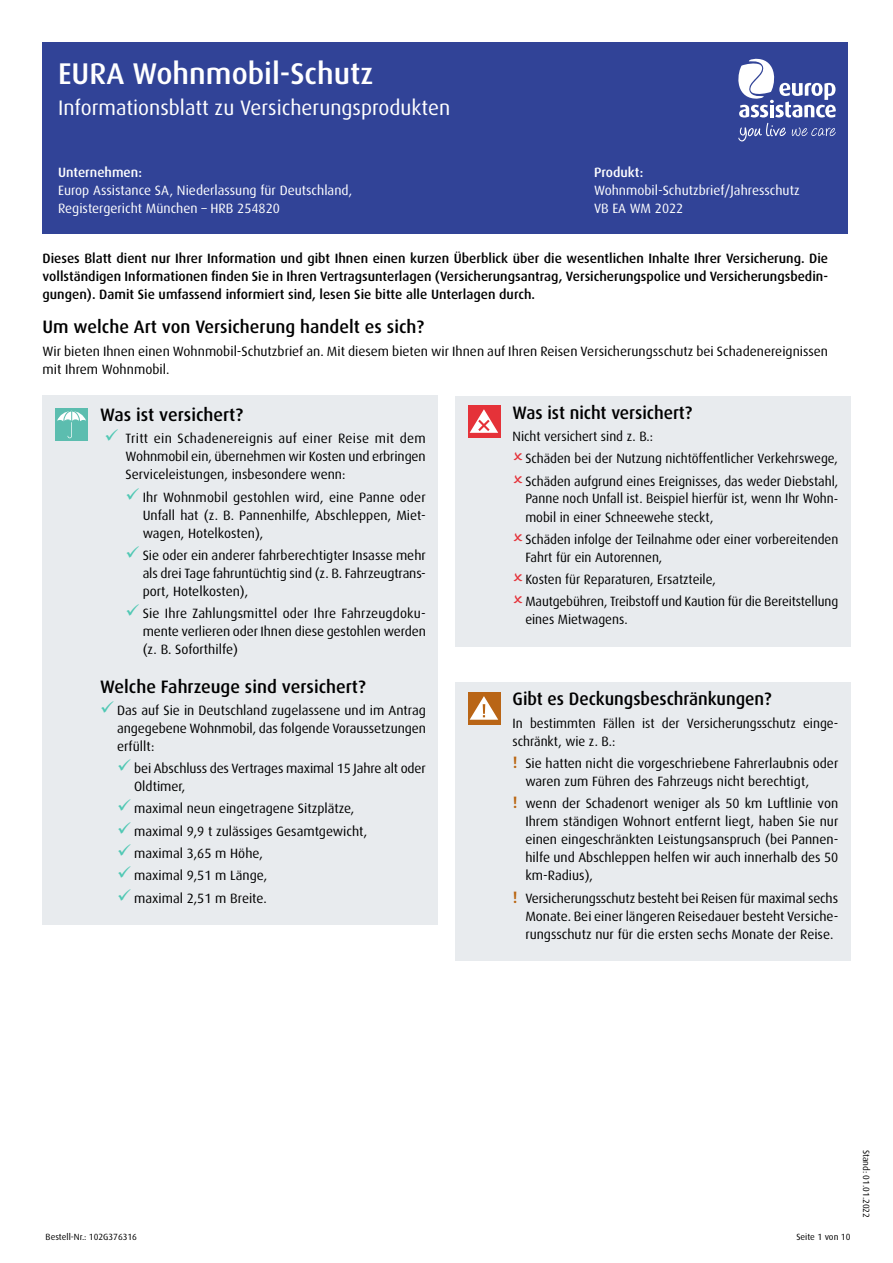
<style>
.page{position:relative;width:893px;height:1263px;background:#fff}
.page>*{position:absolute;margin:0;border:0;box-sizing:border-box;transform-origin:0 0}
.t1{font:500 30px "Dax Pro";color:#fff}
.t2{font:21px "Dax Pro";color:#fff}
.t3{font:500 18px "Dax Pro";color:#000}
.t4{font:13.5px/18px "Dax Pro";color:#000}
.t5{font:500 13.5px/18px "Dax Pro";color:#000;text-align:justify}
.t6{font:13.5px/18px "Dax Pro";color:#fff}
.t7{font:500 13.5px "Dax Pro";color:#fff}
.t8{font:9px "Dax Pro";color:#000}
.s1{font-weight:500;font-size:16.5px;color:#b9640f}
</style>
<div class="page">
<div style="left:43px;top:396px;width:395px;height:529px;background:#e8ebee"></div>
<div style="left:55px;top:408px;width:33px;height:33px;background:#5cbdaf"></div>
<svg style="left:57px;top:410px;width:29px;height:28px"></svg>
<div style="left:455px;top:395px;width:395px;height:251px;background:#e8ebee"></div>
<div style="left:455px;top:682px;width:395px;height:279px;background:#e8ebee"></div>
<div style="left:468px;top:405px;width:32px;height:33px;background:#e53239"></div>
<svg style="left:470px;top:409px;width:28px;height:24px"></svg>
<div style="left:43px;top:43px;width:805px;height:191px;background:#314397"></div>
<svg style="left:738px;top:59px;width:98px;height:82px"></svg>
<div style="left:468px;top:692px;width:32px;height:33px;background:#b96516"></div>
<svg style="left:470px;top:696px;width:28px;height:24px"></svg>
<h1 class="t1" style="left:58px;top:55px;width:317px">EURA Wohnmobil-Schutz</h1>
<h2 class="t2" style="left:58px;top:94px;width:394px">Informationsblatt zu Versicherungsprodukten</h2>
<p class="t7" style="left:58px;top:164px;width:85px">Unternehmen:</p>
<p class="t6" style="left:58px;top:181px;width:296px">Europ Assistance SA, Niederlassung für Deutschland,<br>Registergericht München – HRB 254820</p>
<p class="t7" style="left:594px;top:164px;width:51px">Produkt:</p>
<p class="t6" style="left:594px;top:181px;width:207px">Wohnmobil-Schutzbrief/Jahresschutz<br>VB EA WM 2022</p>
<p class="t5" style="left:43px;top:249px;width:787px">Dieses Blatt dient nur Ihrer Information und gibt Ihnen einen kurzen Überblick über die wesentlichen Inhalte Ihrer Versicherung. Die vollständigen Informationen finden Sie in Ihren Vertragsunterlagen (Versicherungsantrag, Versicherungspolice und Versicherungsbedin&shy;gungen). Damit Sie umfassend informiert sind, lesen Sie bitte alle Unterlagen durch.</p>
<h3 class="t3" style="left:43px;top:316px;width:383px">Um welche Art von Versicherung handelt es sich?</h3>
<p class="t4" style="left:43px;top:342px;width:787px">Wir bieten Ihnen einen Wohnmobil-Schutzbrief an. Mit diesem bieten wir Ihnen auf Ihren Reisen Versicherungsschutz bei Schadenereignissen mit Ihrem Wohnmobil.</p>
<h3 class="t3" style="left:100px;top:403px;width:144px">Was ist versichert?</h3>
<p class="t4" style="left:126px;top:429px;width:302px;text-align:justify">Tritt ein Schadenereignis auf einer Reise mit dem Wohnmobil ein, übernehmen wir Kosten und erbringen Serviceleistungen, insbesondere wenn:</p>
<p class="t4" style="left:143px;top:488px;width:285px;text-align:justify">Ihr Wohnmobil gestohlen wird, eine Panne oder Unfall hat (z. B. Pannenhilfe, Abschleppen, Miet&shy;wagen, Hotelkosten),</p>
<p class="t4" style="left:143px;top:546px;width:285px;text-align:justify">Sie oder ein anderer fahrberechtigter Insasse mehr als drei Tage fahruntüchtig sind (z. B. Fahrzeugtrans&shy;port, Hotelkosten),</p>
<p class="t4" style="left:143px;top:604px;width:285px;text-align:justify">Sie Ihre Zahlungsmittel oder Ihre Fahrzeugdoku&shy;mente verlieren oder Ihnen diese gestohlen werden (z. B. Soforthilfe)</p>
<h3 class="t3" style="left:100px;top:675px;width:267px">Welche Fahrzeuge sind versichert?</h3>
<p class="t4" style="left:117px;top:701px;width:310px;text-align:justify">Das auf Sie in Deutschland zugelassene und im Antrag angegebene Wohnmobil, das folgende Voraussetzungen erfüllt:</p>
<p class="t4" style="left:134px;top:759px;width:293px">bei Abschluss des Vertrages maximal 15 Jahre alt oder<br>Oldtimer,</p>
<p class="t4" style="left:134px;top:797px;width:235px;line-height:22.2px">maximal neun eingetragene Sitzplätze, maximal 9,9 t zulässiges Gesamtgewicht, maximal 3,65 m Höhe,<br>maximal 9,51 m Länge,<br>maximal 2,51 m Breite.</p>
<h3 class="t3" style="left:513px;top:401px;width:181px">Was ist nicht versichert?</h3>
<p class="t4" style="left:525px;top:425px;width:314px;line-height:22.2px;text-indent:-13px">Nicht versichert sind z. B.:<br>Schäden bei der Nutzung nichtöffentlicher Verkehrswege,<br>Schäden aufgrund eines Ereignisses, das weder Diebstahl,</p>
<p class="t4" style="left:525px;top:489px;width:314px">Panne noch Unfall ist. Beispiel hierfür ist, wenn Ihr Wohn&shy;mobil in einer Schneewehe steckt,</p>
<p class="t4" style="left:525px;top:530px;width:314px">Schäden infolge der Teilnahme oder einer vorbereitenden<br>Fahrt für ein Autorennen,</p>
<p class="t4" style="left:525px;top:568px;width:314px;line-height:22.2px">Kosten für Reparaturen, Ersatzteile,<br>Mautgebühren, Treibstoff und Kaution für die Bereitstellung</p>
<p class="t4" style="left:525px;top:610px;width:104px">eines Mietwagens.</p>
<h3 class="t3" style="left:513px;top:688px;width:260px">Gibt es Deckungsbeschränkungen?</h3>
<p class="t4" style="left:513px;top:714px;width:327px">In bestimmten Fällen ist der Versicherungsschutz einge&shy;schränkt, wie z. B.:</p>
<p class="t4" style="left:525px;top:754px;width:314px;text-indent:-13px"><span class="s1">!</span> Sie hatten nicht die vorgeschriebene Fahrerlaubnis oder waren zum Führen des Fahrzeugs nicht berechtigt,</p>
<p class="t4" style="left:525px;top:794px;width:314px;text-align:justify;text-indent:-13px"><span class="s1">!</span> wenn der Schadenort weniger als 50 km Luftlinie von Ihrem ständigen Wohnort entfernt liegt, haben Sie nur einen eingeschränkten Leistungsanspruch (bei Pannen&shy;hilfe und Abschleppen helfen wir auch innerhalb des 50 km-Radius),</p>
<p class="t4" style="left:525px;top:888px;width:314px;text-align:justify;text-indent:-13px"><span class="s1">!</span> Versicherungsschutz besteht bei Reisen für maximal sechs Monate. Bei einer längeren Reisedauer besteht Versiche&shy;rungsschutz nur für die ersten sechs Monate der Reise.</p>
<p class="t8" style="left:46px;top:1231px;width:93px">Bestell-Nr.: 102G376316</p>
<p class="t8" style="left:796px;top:1231px;width:56px">Seite 1 von 10</p>
<p class="t8" style="left:872px;top:1150px;width:70px;rotate:90deg">Stand: 01.01.2022</p>
</div>
